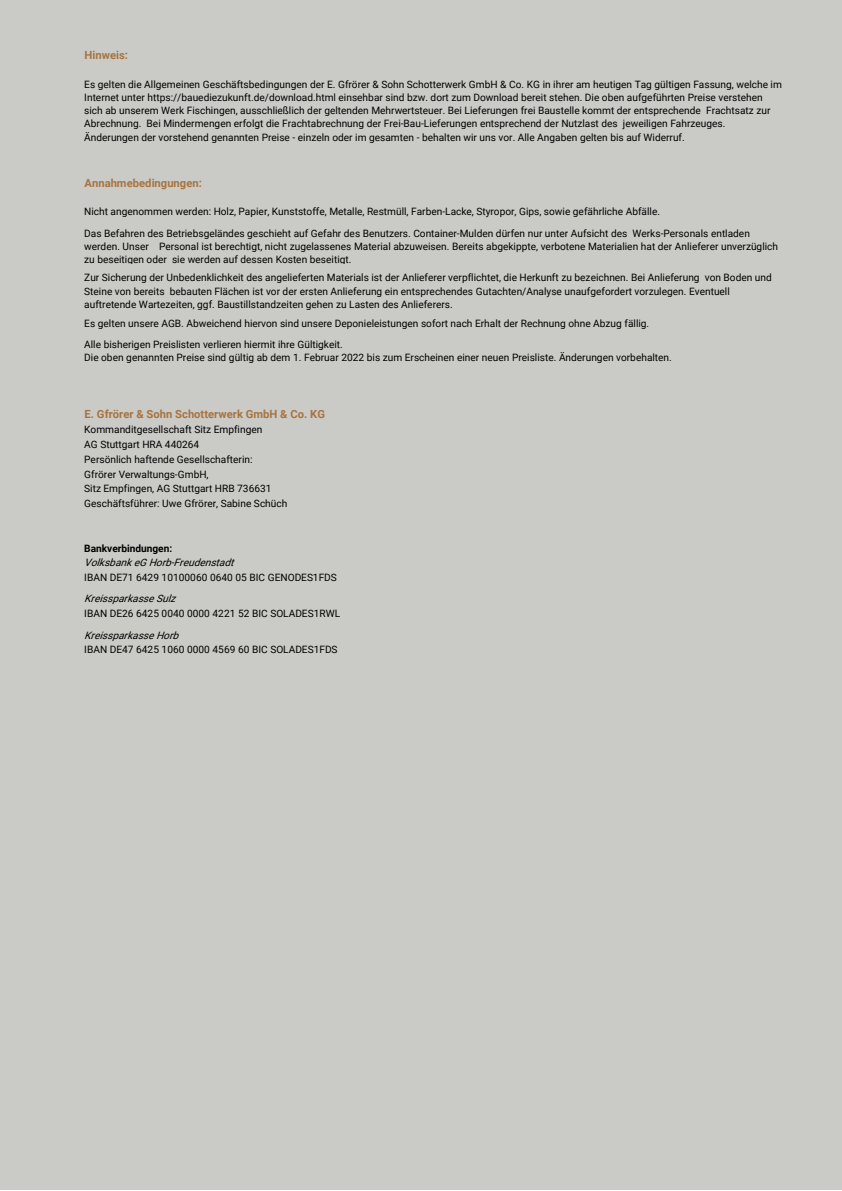
<style>
.page{position:relative;width:842px;height:1191px;background:#fff}
.page>*{position:absolute;margin:0;border:0;box-sizing:border-box;transform-origin:0 0}
.t1{font:700 11.2px "Roboto";color:#a77440}
.t2{font:10.1px/13.2px "Roboto";color:#000}
.t3{font:italic 10.1px "Roboto";color:#000}
.t4{font:700 10.1px "Roboto";color:#000}
</style>
<div class="page">
<div style="left:0;top:0;width:842px;height:1189px;background:#cacac7"></div>
<p class="t1" style="left:85px;top:47px;width:45px">Hinweis:</p>
<p class="t2" style="left:84px;top:77px;width:699px">Es gelten die Allgemeinen Geschäftsbedingungen der E. Gfrörer &amp; Sohn Schotterwerk GmbH &amp; Co. KG in ihrer am heutigen Tag gültigen Fassung, welche im Internet unter https://bauediezukunft.de/download.html einsehbar sind bzw. dort zum Download bereit stehen. Die oben aufgeführten Preise verstehen sich ab unserem Werk Fischingen, ausschließlich der geltenden Mehrwertsteuer. Bei Lieferungen frei Baustelle kommt der entsprechende Frachtsatz zur Abrechnung. Bei Mindermengen erfolgt die Frachtabrechnung der Frei-Bau-Lieferungen entsprechend der Nutzlast des jeweiligen Fahrzeuges.<br>Änderungen der vorstehend genannten Preise - einzeln oder im gesamten - behalten wir uns vor. Alle Angaben gelten bis auf Widerruf.</p>
<p class="t1" style="left:85px;top:175px;width:119px">Annahmebedingungen:</p>
<p class="t2" style="left:84px;top:201px;width:667px;line-height:21.3px">Nicht angenommen werden: Holz, Papier, Kunststoffe, Metalle, Restmüll, Farben-Lacke, Styropor, Gips, sowie gefährliche Abfälle.<br>Das Befahren des Betriebsgeländes geschieht auf Gefahr des Benutzers. Container-Mulden dürfen nur unter Aufsicht des Werks-Personals entladen</p>
<p class="t2" style="left:84px;top:239px;width:695px">werden. Unser Personal ist berechtigt, nicht zugelassenes Material abzuweisen. Bereits abgekippte, verbotene Materialien hat der Anlieferer unverzüglich zu beseitigen oder sie werden auf dessen Kosten beseitigt.</p>
<p class="t2" style="left:84px;top:271px;width:689px">Zur Sicherung der Unbedenklichkeit des angelieferten Materials ist der Anlieferer verpflichtet, die Herkunft zu bezeichnen. Bei Anlieferung von Boden und<br>Steine von bereits bebauten Flächen ist vor der ersten Anlieferung ein entsprechendes Gutachten/Analyse unaufgefordert vorzulegen. Eventuell auftretende Wartezeiten, ggf. Baustillstandzeiten gehen zu Lasten des Anlieferers.</p>
<p class="t2" style="left:84px;top:312px;width:566px;line-height:21.3px">Es gelten unsere AGB. Abweichend hiervon sind unsere Deponieleistungen sofort nach Erhalt der Rechnung ohne Abzug fällig.<br>Alle bisherigen Preislisten verlieren hiermit ihre Gültigkeit.</p>
<p class="t2" style="left:84px;top:350px;width:589px">Die oben genannten Preise sind gültig ab dem 1. Februar 2022 bis zum Erscheinen einer neuen Preisliste. Änderungen vorbehalten.</p>
<p class="t1" style="left:85px;top:406px;width:242px">E. Gfrörer &amp; Sohn Schotterwerk GmbH &amp; Co. KG</p>
<p class="t2" style="left:84px;top:422px;width:204px;line-height:14.8px">Kommanditgesellschaft Sitz Empfingen<br>AG Stuttgart HRA 440264<br>Persönlich haftende Gesellschafterin:<br>Gfrörer Verwaltungs-GmbH,<br>Sitz Empfingen, AG Stuttgart HRB 736631<br>Geschäftsführer: Uwe Gfrörer, Sabine Schüch</p>
<p class="t4" style="left:84px;top:541px;width:89px">Bankverbindungen:</p>
<p class="t3" style="left:84px;top:555px;width:155px">VolksbankeGHorb-Freudenstadt</p>
<p class="t2" style="left:84px;top:570px;width:254px">IBAN DE71 6429 10100060 0640 05 BIC GENODES1FDS</p>
<p class="t3" style="left:84px;top:592px;width:97px">KreissparkasseSulz</p>
<p class="t2" style="left:84px;top:606px;width:257px">IBAN DE26 6425 0040 0000 4221 52 BIC SOLADES1RWL</p>
<p class="t3" style="left:84px;top:628px;width:100px">KreissparkasseHorb</p>
<p class="t2" style="left:84px;top:643px;width:255px">IBAN DE47 6425 1060 0000 4569 60 BIC SOLADES1FDS</p>
</div>
